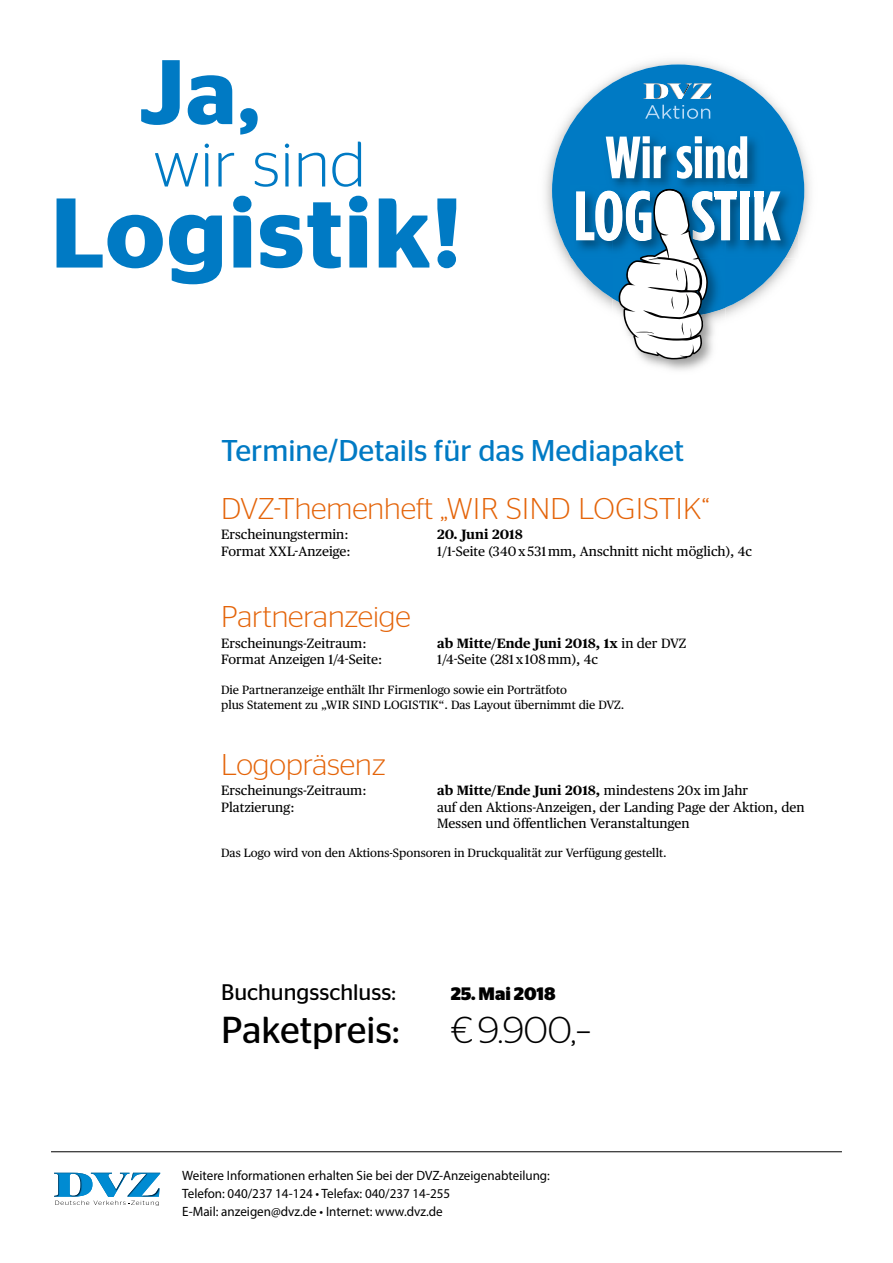
<style>
.page{position:relative;width:893px;height:1263px;background:#fff}
.page>*{position:absolute;margin:0;border:0;box-sizing:border-box;transform-origin:0 0}
.t1{font:600 98.7px "Stag Sans";letter-spacing:.02em;color:#007ac4}
.t2{font:600 91.35px "Stag Sans";color:#007ac4}
.t3{font:300 64.2px "Stag Sans";letter-spacing:.01em;color:#007ac4}
.t4{font:37.5px "Stag Sans";color:#000}
.t5{font:300 37.5px "Stag Sans";color:#000}
.t6{font:300 30px "Stag Sans";color:#e46409}
.t7{font:30px "Stag Sans";color:#007ac4}
.t8{font:22.5px "Stag Sans";color:#000}
.t9{font:700 18px "Stag Sans";color:#000}
.t10{font:13.5px/16.5px "Publico Text";color:#000}
.t11{font:13.5px/18px "Myriad Pro";color:#000}
.t12{font:700 13.5px "Publico Text";color:#000}
.t13{font:12px/14.4px "Publico Text";color:#000}
.s1{font-weight:400}
</style>
<div class="page">
<svg style="left:54px;top:1173px;width:106px;height:33px"></svg>
<hr style="left:51px;top:1151px;width:791px;height:1px;background:#000">
<img style="left:576px;top:66px;width:62px;height:42px">
<img style="left:638px;top:60px;width:106px;height:19px">
<img style="left:738px;top:79px;width:41px;height:29px">
<img style="left:548px;top:108px;width:34px;height:57px">
<img style="left:774px;top:108px;width:33px;height:57px">
<img style="left:545px;top:165px;width:15px;height:88px">
<img style="left:798px;top:165px;width:12px;height:82px">
<img style="left:560px;top:236px;width:16px;height:42px">
<img style="left:781px;top:259px;width:13px;height:18px">
<div style="left:552px;top:64px;width:252px;height:253px;background:#007ac4;border-radius:50%"></div>
<img style="left:570px;top:194px;width:228px;height:65px">
<img style="left:642px;top:359px;width:66px;height:11px">
<img style="left:605px;top:136px;width:152px;height:53px">
<svg style="left:576px;top:190px;width:205px;height:169px"></svg>
<img style="left:656px;top:189px;width:27px;height:7px">
<svg style="left:606px;top:136px;width:60px;height:42px"></svg>
<svg style="left:677px;top:136px;width:70px;height:43px"></svg>
<svg style="left:645px;top:105px;width:65px;height:14px"></svg>
<svg style="left:644px;top:84px;width:67px;height:15px"></svg>
<h2 class="t2" style="left:140px;top:39px;width:121px">Ja,</h2>
<h3 class="t3" style="left:153px;top:129px;width:214px">wir sind</h3>
<h1 class="t1" style="left:51px;top:176px;width:412px">Logistik!</h1>
<h3 class="t7" style="left:221px;top:434px;width:465px">Termine/Details für das Mediapaket</h3>
<h3 class="t6" style="left:221px;top:492px;width:490px">DVZ-Themenheft „Wi r si nd Logisti k“</h3>
<p class="t10" style="left:221px;top:525px;width:129px">Erscheinungstermin:</p>
<p class="t12" style="left:437px;top:524px;width:87px">20. Juni 2018</p>
<p class="t10" style="left:221px;top:542px;width:131px">Format XXL-Anzeige:</p>
<p class="t10" style="left:437px;top:542px;width:316px">1/1-Seite (340 x 531 mm, Anschnitt nicht möglich), 4c</p>
<h3 class="t6" style="left:221px;top:600px;width:191px">Partneranzeige</h3>
<p class="t10" style="left:221px;top:634px;width:147px">Erscheinungs-Zeitraum:</p>
<p class="t12" style="left:437px;top:632px;width:251px">ab Mitte/Ende Juni 2018, 1x <span class="s1">in der DVZ</span></p>
<p class="t10" style="left:221px;top:650px;width:163px">Format Anzeigen 1/4-Seite:</p>
<p class="t10" style="left:437px;top:650px;width:162px">1/4-Seite (281 x 108 mm), 4c</p>
<p class="t13" style="left:221px;top:682px;width:347px">Die Partneranzeige enthält Ihr Firmenlogo sowie ein Porträtfoto plus Statement zu „Wir sind</p>
<p class="t13" style="left:384px;top:697px;width:31px">Logisti</p>
<p class="t13" style="left:431px;top:697px;width:195px">k“. Das Layout übernimmt die DVZ.</p>
<h3 class="t6" style="left:221px;top:747px;width:166px">Logopräsenz</h3>
<p class="t10" style="left:221px;top:781px;width:147px">Erscheinungs-Zeitraum:</p>
<p class="t12" style="left:437px;top:780px;width:313px">ab Mitte/Ende Juni 2018, <span class="s1">mindestens 20x im Jahr</span></p>
<p class="t10" style="left:221px;top:798px;width:75px">Platzierung:</p>
<p class="t10" style="left:437px;top:798px;width:369px">auf den Aktions-Anzeigen, der Landing Page der Aktion, den<br>Messen und öffentlichen Veranstaltungen</p>
<p class="t13" style="left:221px;top:844px;width:447px">Das Logo wird von den Aktions-Sponsoren in Druckqualität zur Verfügung gestellt.</p>
<h3 class="t8" style="left:221px;top:979px;width:176px">Buchungsschluss:</h3>
<h3 class="t4" style="left:221px;top:1008px;width:180px">Paketpreis:</h3>
<h3 class="t9" style="left:451px;top:983px;width:106px">25. Mai 2018</h3>
<h3 class="t5" style="left:451px;top:1009px;width:142px">€9.900,–</h3>
<p class="t11" style="left:182px;top:1166px;width:369px">Weitere Informationen erhalten Sie bei der DVZ-Anzeigenabteilung:<br>Telefon: 040/237 14-124 • Telefax: 040/237 14-255<br>E-Mail: anzeigen@dvz.de • Internet: www.dvz.de</p>
</div>
